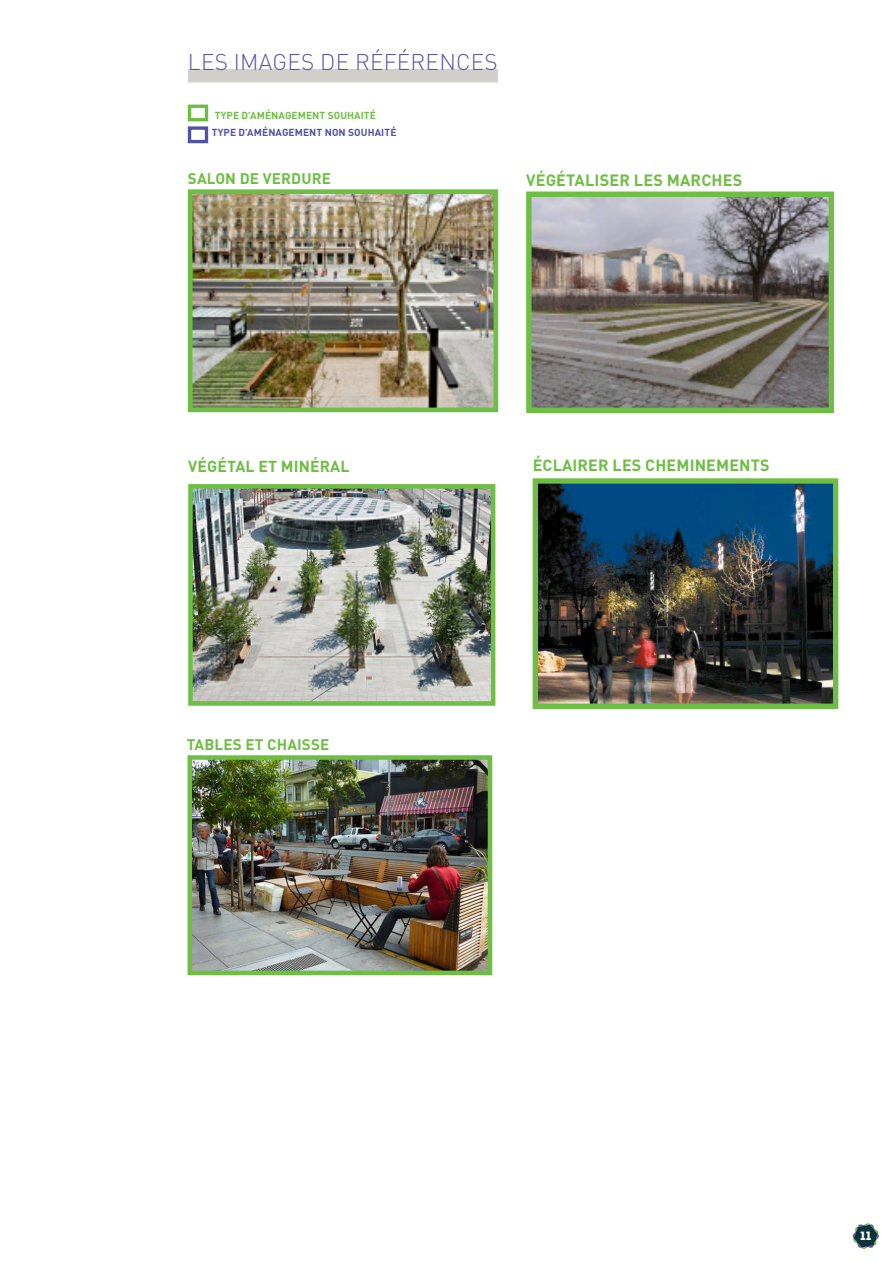
<style>
.page{position:relative;width:893px;height:1263px;background:#fff}
.page>*{position:absolute;margin:0;border:0;box-sizing:border-box;transform-origin:0 0}
.sous_titre1{font:300 22.5px "DIN Pro";letter-spacing:.01em;color:#5a58a6}
.textes{font:700 16.2px "DIN Pro";letter-spacing:.01em;color:#6ebe44}
.textes-2{font:700 16.05px "DIN Pro";letter-spacing:.01em;color:#6ebe44}
.textes-3{font:700 15.75px "DIN Pro";letter-spacing:.01em;color:#6ebe44}
.textes-4{font:700 15.15px "DIN Pro";letter-spacing:.01em;color:#6ebe44}
.t1{font:12px "Intro";color:#fff}
.textes-5{font:700 10.05px "DIN Pro";letter-spacing:.01em;color:#5252a2}
.textes-6{font:700 10.05px "DIN Pro";letter-spacing:.01em;color:#6ebe44}
</style>
<div class="page">
<svg style="left:853px;top:1223px;width:26px;height:26px"></svg>
<div style="left:188px;top:105px;width:20px;height:16px;border:3px solid #6ebe44"></div>
<div style="left:188px;top:126px;width:20px;height:17px;border:3px solid #5252a2"></div>
<div style="left:188px;top:69px;width:310px;height:13px;background:#d2ceca"></div>
<img style="left:193px;top:489px;width:297px;height:212px">
<div style="left:188px;top:484px;width:307px;height:222px;border:4px solid #6ebe44"></div>
<img style="left:532px;top:198px;width:296px;height:209px">
<div style="left:526px;top:192px;width:308px;height:221px;border:5px solid #6ebe44"></div>
<img style="left:539px;top:484px;width:293px;height:219px">
<div style="left:533px;top:478px;width:305px;height:231px;border:5px solid #6ebe44"></div>
<img style="left:193px;top:760px;width:294px;height:210px">
<div style="left:188px;top:755px;width:304px;height:220px;border:4px solid #6ebe44"></div>
<img style="left:194px;top:195px;width:298px;height:211px">
<div style="left:188px;top:189px;width:310px;height:223px;border:5px solid #6ebe44"></div>
<p class="sous_titre1" style="left:188px;top:46px;width:311px">LES IMAGES DE RÉFÉRENCES</p>
<p class="textes-6" style="left:215px;top:109px;width:163px">TYPE D’AMÉNAGEMENT SOUHAITÉ</p>
<p class="textes-5" style="left:212px;top:126px;width:186px">TYPE D’AMÉNAGEMENT NON SOUHAITÉ</p>
<p class="textes-4" style="left:188px;top:168px;width:145px">SALON DE VERDURE</p>
<p class="textes" style="left:526px;top:169px;width:218px">VÉGÉTALISER LES MARCHES</p>
<p class="textes-3" style="left:188px;top:455px;width:163px">VÉGÉTAL ET MINÉRAL</p>
<p class="textes-2" style="left:533px;top:454px;width:238px">ÉCLAIRER LES CHEMINEMENTS</p>
<p class="textes-4" style="left:187px;top:734px;width:144px">TABLES ET CHAISSE</p>
<p class="t1" style="left:861px;top:1229px;width:12px">11</p>
</div>
